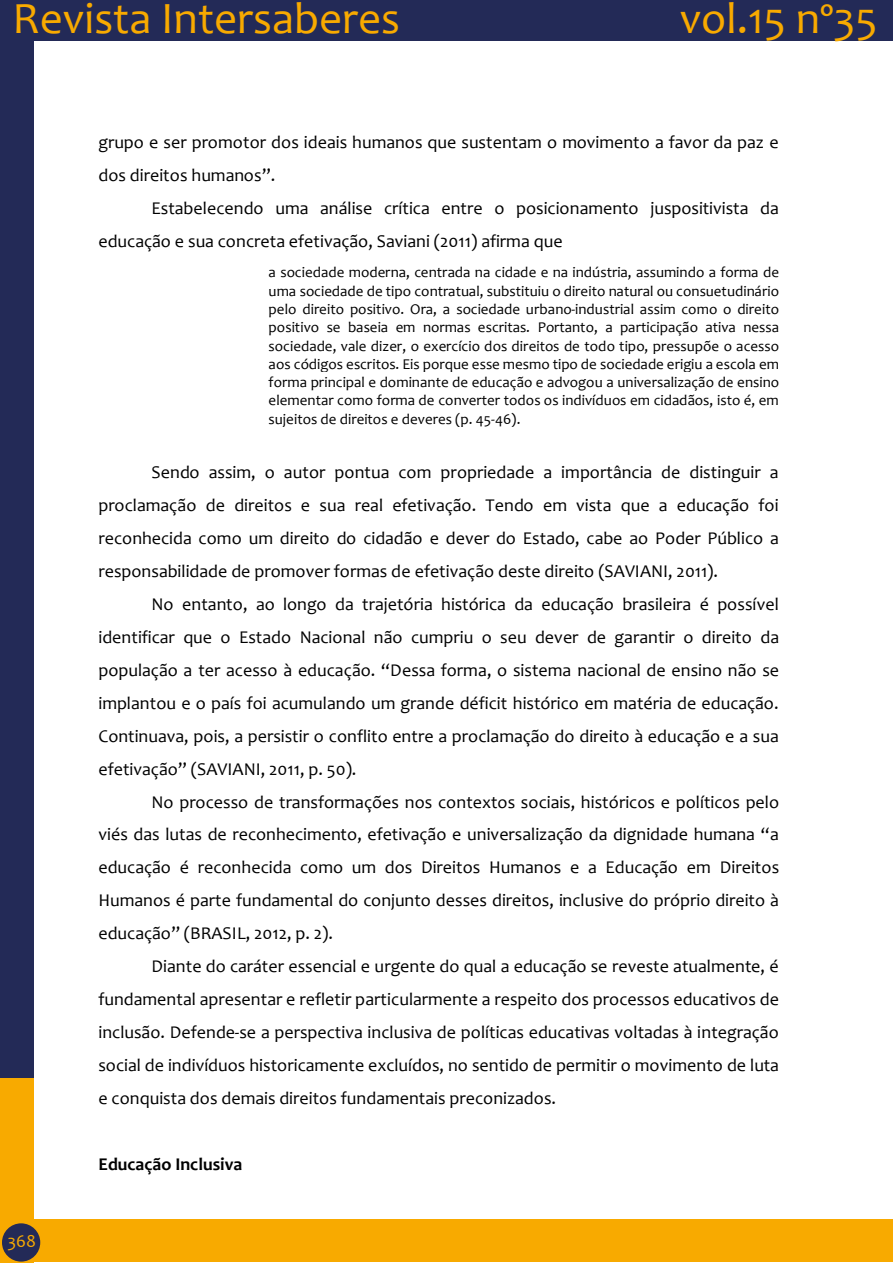
<style>
.page{position:relative;width:893px;height:1263px;background:#fff}
.page>*{position:absolute;margin:0;border:0;box-sizing:border-box;transform-origin:0 0}
.t1{font:45px "Candara";color:#f8aa00}
.t2{font:18px/33px "Candara";color:#000;text-align:justify}
.t3{font:700 18px "Candara";color:#000}
.t4{font:18px "Candara";color:#f8aa00}
.t5{font:15px/18.3px "Candara";color:#000;text-align:justify}
</style>
<div class="page">
<div style="left:0;top:0;width:33px;height:1081px;background:#232a57"></div>
<div style="left:0;top:0;width:893px;height:41px;background:#232a57"></div>
<div style="left:0;top:1078px;width:33px;height:185px;background:#f8aa00"></div>
<div style="left:21px;top:1219px;width:872px;height:43px;background:#f8aa00"></div>
<div style="left:2px;top:1223px;width:38px;height:38px;background:#232a57;border-radius:50%"></div>
<h1 class="t1" style="left:13px;top:-9px;width:389px">Revista Intersaberes</h1>
<h1 class="t1" style="left:680px;top:-9px;width:199px">vol.15 nº35</h1>
<p class="t2" style="left:98px;top:126px;width:682px">grupo e ser promotor dos ideais humanos que sustentam o movimento a favor da paz e dos direitos humanos”.</p>
<p class="t2" style="left:98px;top:192px;width:682px;text-indent:53px">Estabelecendo uma análise crítica entre o posicionamento juspositivista da educação e sua concreta efetivação, Saviani (2011) afirma que</p>
<p class="t5" style="left:269px;top:263px;width:512px">a sociedade moderna, centrada na cidade e na indústria, assumindo a forma de uma sociedade de tipo contratual, substituiu o direito natural ou consuetudinário pelo direito positivo. Ora, a sociedade urbano-industrial assim como o direito positivo se baseia em normas escritas. Portanto, a participação ativa nessa sociedade, vale dizer, o exercício dos direitos de todo tipo, pressupõe o acesso aos códigos escritos. Eis porque esse mesmo tipo de sociedade erigiu a escola em forma principal e dominante de educação e advogou a universalização de ensino elementar como forma de converter todos os indivíduos em cidadãos, isto é, em sujeitos de direitos e deveres (p. 45-46).</p>
<p class="t2" style="left:98px;top:455px;width:682px;text-indent:53px">Sendo assim, o autor pontua com propriedade a importância de distinguir a proclamação de direitos e sua real efetivação. Tendo em vista que a educação foi reconhecida como um direito do cidadão e dever do Estado, cabe ao Poder Público a responsabilidade de promover formas de efetivação deste direito (SAVIANI, 2011).</p>
<p class="t2" style="left:98px;top:587px;width:682px;text-indent:53px">No entanto, ao longo da trajetória histórica da educação brasileira é possível identificar que o Estado Nacional não cumpriu o seu dever de garantir o direito da população a ter acesso à educação. “Dessa forma, o sistema nacional de ensino não se implantou e o país foi acumulando um grande déficit histórico em matéria de educação.<br>Continuava, pois, a persistir o conflito entre a proclamação do direito à educação e a sua efetivação” (SAVIANI, 2011, p. 50).</p>
<p class="t2" style="left:98px;top:785px;width:682px;text-indent:53px">No processo de transformações nos contextos sociais, históricos e políticos pelo viés das lutas de reconhecimento, efetivação e universalização da dignidade humana “a educação é reconhecida como um dos Direitos Humanos e a Educação em Direitos Humanos é parte fundamental do conjunto desses direitos, inclusive do próprio direito à educação” (BRASIL, 2012, p. 2).</p>
<p class="t2" style="left:98px;top:950px;width:682px;text-indent:53px">Diante do caráter essencial e urgente do qual a educação se reveste atualmente, é fundamental apresentar e refletir particularmente a respeito dos processos educativos de inclusão. Defende-se a perspectiva inclusiva de políticas educativas voltadas à integração social de indivíduos historicamente excluídos, no sentido de permitir o movimento de luta e conquista dos demais direitos fundamentais preconizados.</p>
<p class="t4" style="left:8px;top:1229px;width:30px">368</p>
<p class="t3" style="left:98px;top:1153px;width:145px">Educação Inclusiva</p>
</div>
